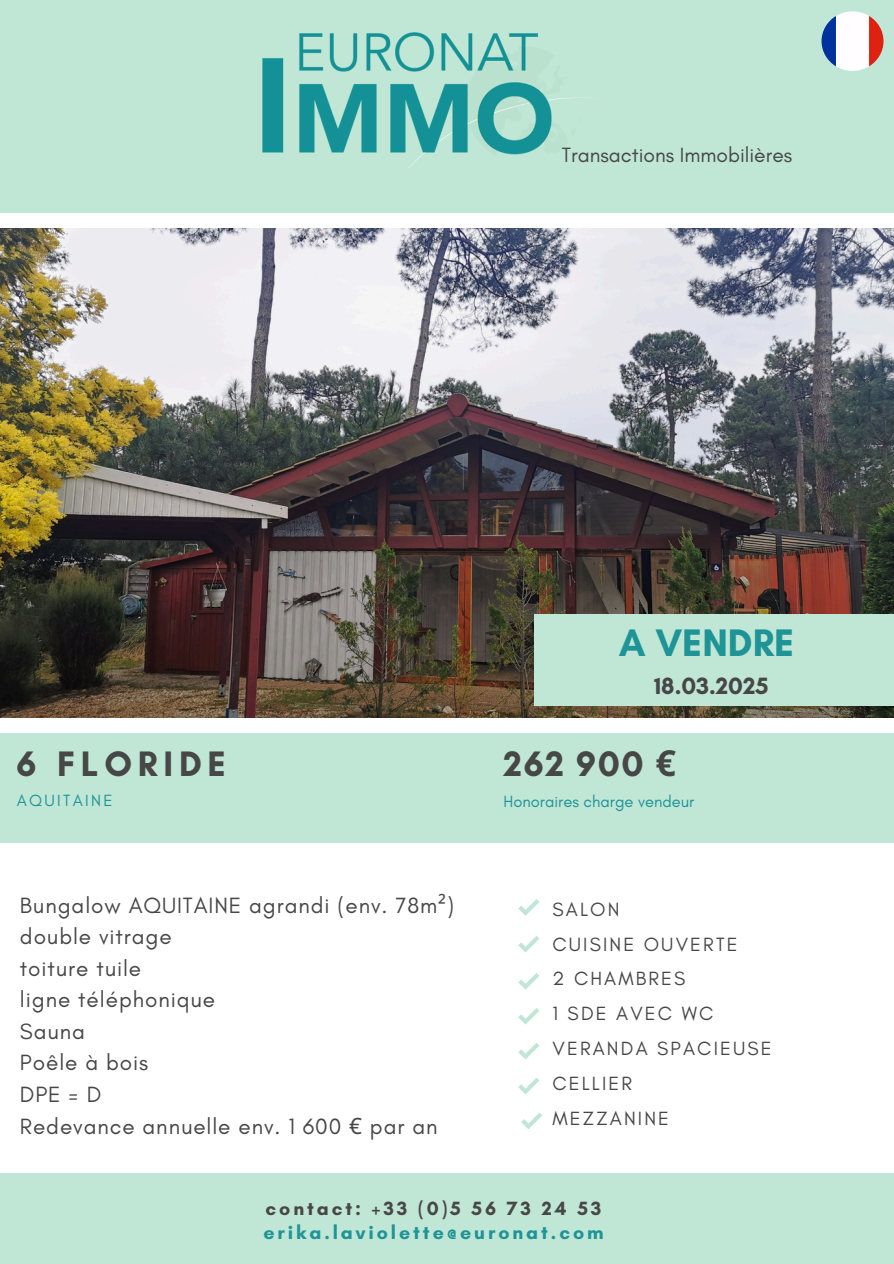
<style>
.page{position:relative;width:894px;height:1264px;background:#fff}
.page>*{position:absolute;margin:0;border:0;box-sizing:border-box;transform-origin:0 0}
.t1{font:700 39px "Glacial Indifference";color:#1e9496}
.t2{font:700 36px "Glacial Indifference";letter-spacing:.16em;color:#474747}
.t3{font:700 24px "Glacial Indifference";color:#474747}
.t4{font:22.5px/31.5px "Glacial Indifference";letter-spacing:.04em;color:#474747}
.t5{font:21px "Glacial Indifference";color:#474747}
.t6{font:19.5px/35px "Glacial Indifference";letter-spacing:.11em;color:#474747}
.t7{font:700 19.5px/23.7px "Glacial Indifference";letter-spacing:.15em;color:#1e9496}
.t8{font:16.5px "Glacial Indifference";color:#1e9496}
.t9{font:16.5px "Glacial Indifference";letter-spacing:.14em;color:#1e9496}
.s1{font-family:"Noto Sans"}
.s2{color:#474747}
</style>
<div class="page">
<img style="left:0;top:228px;width:893px;height:489px">
<div style="left:0;top:0;width:893px;height:213px;background:#c0e6d6"></div>
<div style="left:0;top:1173px;width:893px;height:90px;background:#c0e6d6"></div>
<div style="left:534px;top:614px;width:359px;height:91px;background:#c0e6d6"></div>
<img style="left:262px;top:32px;width:325px;height:136px">
<div style="left:0;top:733px;width:893px;height:110px;background:#c0e6d6"></div>
<svg style="left:821px;top:11px;width:62px;height:60px"></svg>
<svg style="left:518px;top:936px;width:21px;height:16px"></svg>
<svg style="left:518px;top:973px;width:21px;height:16px"></svg>
<svg style="left:518px;top:1008px;width:21px;height:16px"></svg>
<svg style="left:518px;top:899px;width:21px;height:16px"></svg>
<svg style="left:518px;top:1043px;width:21px;height:16px"></svg>
<svg style="left:518px;top:1078px;width:21px;height:16px"></svg>
<svg style="left:521px;top:1112px;width:21px;height:17px"></svg>
<h1 class="t5" style="left:561px;top:142px;width:232px">Transactions Immobilières</h1>
<p class="t2" style="left:16px;top:742px;width:211px">6 FLORIDE</p>
<p class="t9" style="left:17px;top:790px;width:97px">AQUITAINE</p>
<p class="t1" style="left:618px;top:619px;width:177px">A VENDRE</p>
<p class="t3" style="left:654px;top:670px;width:116px">18.03.2025</p>
<p class="t2" style="left:503px;top:741px;width:174px">262 900 <span class="s1">€</span></p>
<h3 class="t8" style="left:503px;top:790px;width:192px">Honoraires charge vendeur</h3>
<h2 class="t4" style="left:20px;top:889px;width:435px">Bungalow AQUITAINE agrandi (env. 78m<span class="s1">²</span>) double vitrage<br>toiture tuile<br>ligne téléphonique<br>Sauna<br>Poêle à bois<br>DPE = D<br>Redevance annuelle env. 1 600 <span class="s1">€</span> par an</h2>
<p class="t6" style="left:552px;top:891px;width:220px">SALON<br>CUISINE OUVERTE<br>2 CHAMBRES<br>1 SDE AVEC WC<br>VERANDA SPACIEUSE<br>CELLIER<br>MEZZANINE</p>
<p class="t7" style="left:263px;top:1196px;width:342px"><span class="s2">contact: +33 (0)5 56 73 24 53 </span>erika.laviolette@euronat.com</p>
</div>
